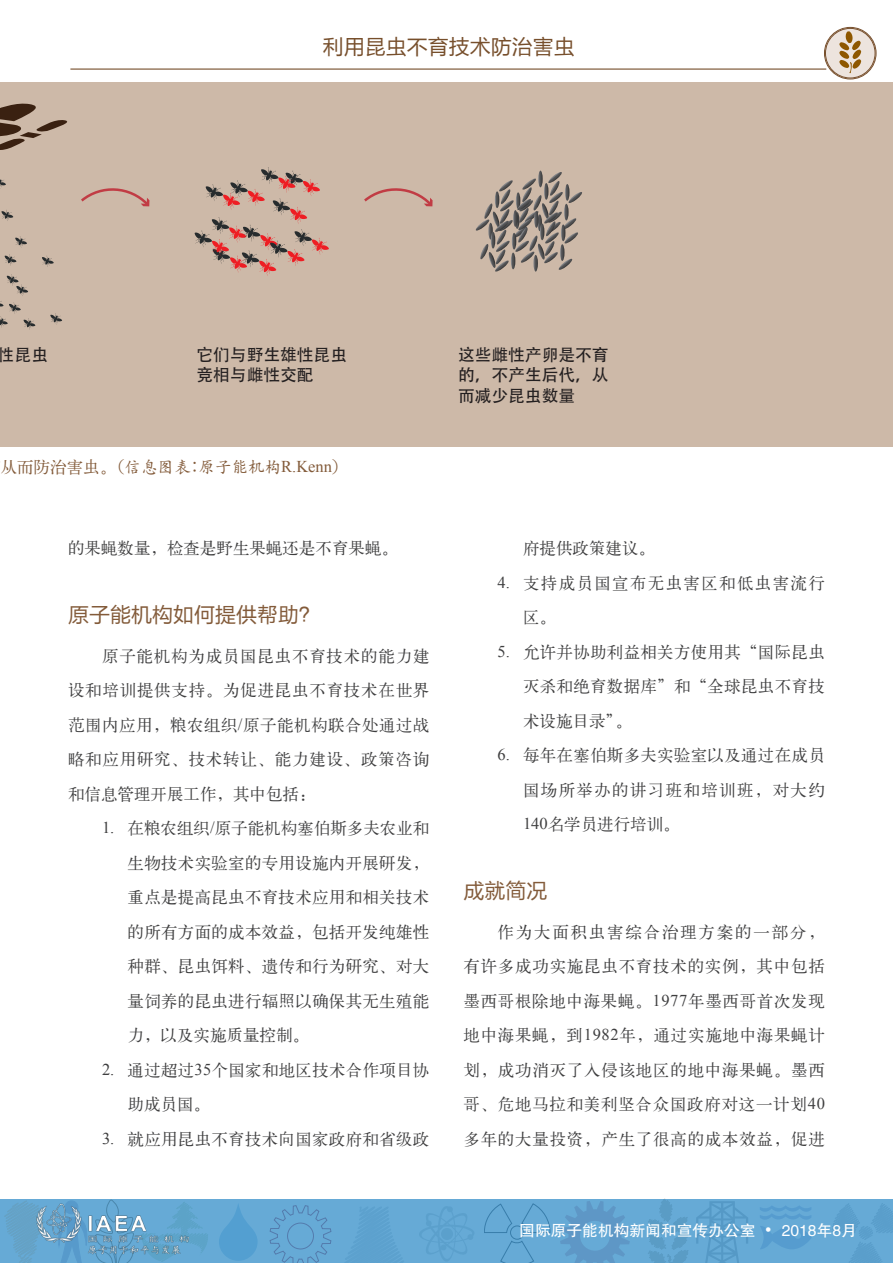
<style>
.page{position:relative;width:893px;height:1263px;background:#fff}
.page>*{position:absolute;margin:0;border:0;box-sizing:border-box;transform-origin:0 0}
.t1{font:21px "FZLTHK GBK1 0";color:#835b3a}
.t2{font:21px "FZLTHK GBK1 0";color:#774f2c}
.t3{font:16.8px/20.1px "Source Sans Pro";color:#231f20}
.t4{font:16.5px/34.5px "H Ya 1 gj";letter-spacing:.015em;color:#3e3e3f;text-align:justify}
.t5{font:16.5px "H Yc 1 gj";color:#835b3a}
.t6{font:16.5px/34.5px "H Ya 1 gj";letter-spacing:.08em;color:#3e3e3f}
.t7{font:15.75px "FZHTK GBK1 0";color:#fff}
.s1{font-family:"H Ya 1 gj"}
.s2{font-family:"Koz Min Pr 6 N"}
.s3{font-family:"Times New Roman"}
.s4{font-family:"Arial";font-size:18px}
</style>
<div class="page">
<svg style="left:0;top:1199px;width:893px;height:64px;background:#62a6d2"></svg>
<img style="left:35px;top:1202px;width:155px;height:54px">
<hr style="left:70px;top:69px;width:756px;height:1px;background:#774f2c">
<div style="left:825px;top:28px;width:51px;height:51px;background:#ede4de;border-radius:50%"></div>
<div style="left:824px;top:27px;width:52px;height:52px;border:1px solid #774f2c;border-radius:50%"></div>
<div style="left:825px;top:28px;width:50px;height:50px;border:1px solid #774f2c;border-radius:50%"></div>
<svg style="left:839px;top:31px;width:22px;height:42px"></svg>
<div style="left:0;top:82px;width:893px;height:364px;background:#cdb9a8"></div>
<svg style="left:0;top:103px;width:68px;height:47px"></svg>
<svg style="left:195px;top:167px;width:134px;height:109px"></svg>
<svg style="left:0;top:179px;width:6px;height:10px"></svg>
<svg style="left:15px;top:236px;width:12px;height:12px"></svg>
<svg style="left:42px;top:256px;width:12px;height:11px"></svg>
<svg style="left:50px;top:313px;width:12px;height:12px"></svg>
<svg style="left:0;top:274px;width:35px;height:56px"></svg>
<svg style="left:5px;top:254px;width:11px;height:12px"></svg>
<svg style="left:1px;top:210px;width:12px;height:11px"></svg>
<svg style="left:81px;top:188px;width:68px;height:18px"></svg>
<svg style="left:364px;top:188px;width:69px;height:18px"></svg>
<svg style="left:475px;top:171px;width:107px;height:101px"></svg>
<div style="left:219px;top:1202px;width:39px;height:59px;background:#66aad6"></div>
<p class="t2" style="left:323px;top:35px;width:253px">利用昆虫不育技术防治害虫</p>
<p class="t3" style="left:-2px;top:345px;width:52px">性昆虫</p>
<p class="t3" style="left:458px;top:345px;width:152px;text-align:justify">这些雌性产卵是不育的，不产生后代，从而减少昆虫数量</p>
<p class="t3" style="left:196px;top:345px;width:152px">它们与野生雄性昆虫竞相与雌性交配</p>
<p class="t5" style="left:1px;top:458px;width:349px"><span class="s1">从而防治害虫。</span><span class="s2">（</span>信息图表<span class="s2">：</span>原子能机构<span class="s3">R.Kenn</span><span class="s2">）</span></p>
<p class="t4" style="left:68px;top:531px;width:332px">的果蝇数量，检查是野生果蝇还是不育果蝇。</p>
<p class="t1" style="left:68px;top:603px;width:254px">原子能机构如何提供帮助？</p>
<p class="t4" style="left:68px;top:639px;width:363px;text-indent:34px">原子能机构为成员国昆虫不育技术的能力建设和培训提供支持。为促进昆虫不育技术在世界范围内应用，粮农组织<span class="s3">/</span>原子能机构联合处通过战略和应用研究、技术转让、能力建设、政策咨询和信息管理开展工作，其中包括：</p>
<p class="t4" style="left:128px;top:811px;width:303px;text-indent:-26px"><span class="s3">1.</span> 在粮农组织<span class="s3">/</span>原子能机构塞伯斯多夫农业和生物技术实验室的专用设施内开展研发，重点是提高昆虫不育技术应用和相关技术的所有方面的成本效益，包括开发纯雄性种群、昆虫饵料、遗传和行为研究、对大量饲养的昆虫进行辐照以确保其无生殖能力，以及实施质量控制。</p>
<p class="t4" style="left:128px;top:1053px;width:303px;text-indent:-26px"><span class="s3">2.</span> 通过超过<span class="s3">35</span>个国家和地区技术合作项目协助成员国。</p>
<p class="t4" style="left:102px;top:1122px;width:329px"><span class="s3">3.</span> 就应用昆虫不育技术向国家政府和省级政</p>
<p class="t4" style="left:523px;top:531px;width:133px">府提供政策建议。</p>
<p class="t6" style="left:523px;top:565px;width:303px;text-indent:-26px"><span class="s3">4.</span> 支持成员国宣布无虫害区和低虫害流行区。</p>
<p class="t4" style="left:523px;top:634px;width:303px;text-indent:-26px"><span class="s3">5.</span> 允许并协助利益相关方使用其“国际昆虫灭杀和绝育数据库”和“全球昆虫不育技术设施目录”。</p>
<p class="t4" style="left:523px;top:738px;width:303px;text-indent:-26px"><span class="s3">6.</span> 每年在塞伯斯多夫实验室以及通过在成员国场所举办的讲习班和培训班，对大约<span class="s3">140</span>名学员进行培训。</p>
<p class="t1" style="left:463px;top:879px;width:85px">成就简况</p>
<p class="t4" style="left:463px;top:915px;width:363px;text-indent:34px">作为大面积虫害综合治理方案的一部分，有许多成功实施昆虫不育技术的实例，其中包括墨西哥根除地中海果蝇。<span class="s3">1977</span>年墨西哥首次发现地中海果蝇，到<span class="s3">1982</span>年，通过实施地中海果蝇计划，成功消灭了入侵该地区的地中海果蝇。墨西哥、危地马拉和美利坚合众国政府对这一计划<span class="s3">40</span>多年的大量投资，产生了很高的成本效益，促进</p>
<p class="t7" style="left:519px;top:1222px;width:339px">国际原子能机构新闻和宣传办公室 <span class="s4">•</span> 2018年8月</p>
</div>
